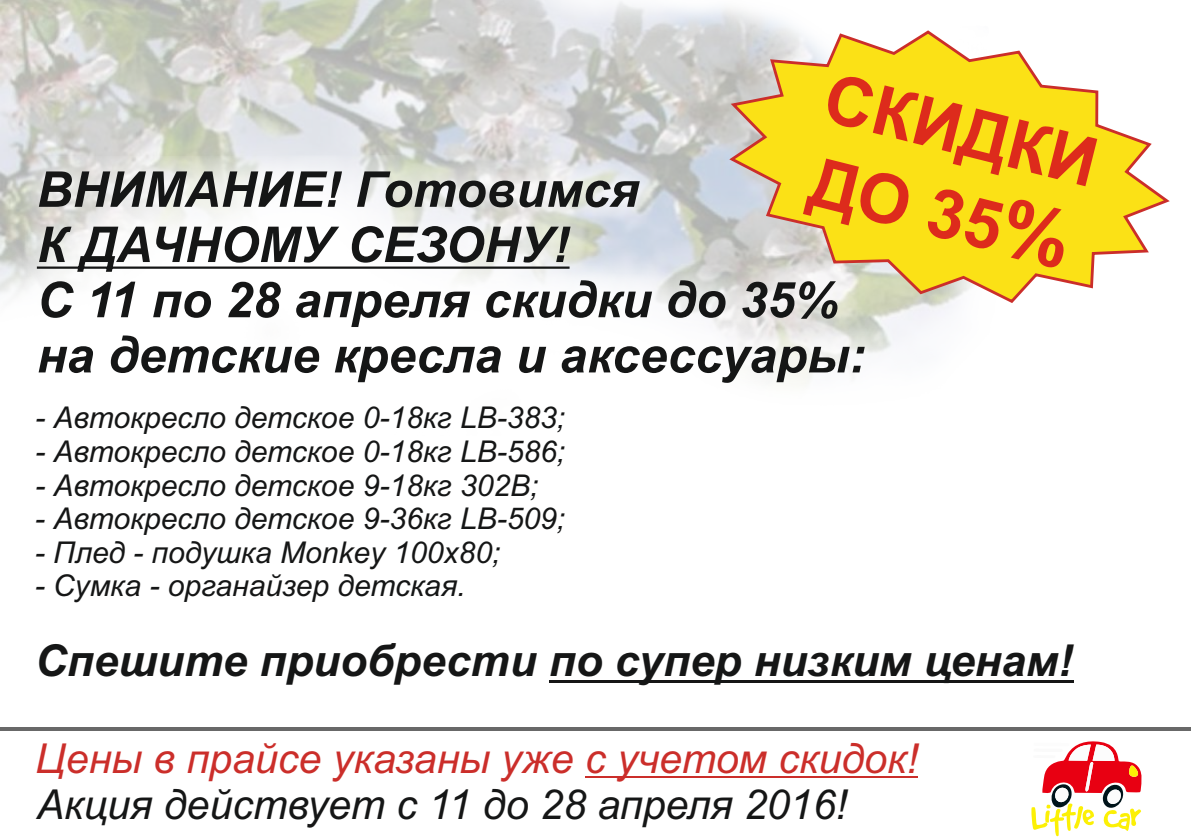
<style>
.page{position:relative;width:1191px;height:840px;background:#fff}
.page>*{position:absolute;margin:0;border:0;box-sizing:border-box;transform-origin:0 0}
.t1{font:700 68px/85px "Arial";color:#dd2b1c}
.t2{font:italic 700 44px "Arial";color:#151616}
.t3{font:italic 41.2px "Arial";color:#cb2e2a}
.t4{font:italic 41.2px "Arial";color:#151616}
.t5{font:italic 30px "Arial";color:#151616}
.s1{font-size:78.2px}
</style>
<div class="page">
<img style="left:0;top:0;width:951px;height:349px">
<svg style="left:21px;top:153px;width:866px;height:231px"></svg>
<svg style="left:37px;top:171px;width:603px;height:156px"></svg>
<svg style="left:39px;top:280px;width:798px;height:102px"></svg>
<svg style="left:642px;top:346px;width:222px;height:36px"></svg>
<hr style="left:549px;top:679px;width:524px;height:2px;background:#151616">
<svg style="left:726px;top:29px;width:444px;height:276px;fill:#fbe116"></svg>
<svg style="left:1031px;top:741px;width:111px;height:95px"></svg>
<hr style="left:585px;top:775px;width:333px;height:2px;background:#cb2e2a">
<hr style="left:0;top:727px;width:1191px;height:3px;background:#686868">
<p class="t5" style="left:35px;top:406px;width:531px">- Автокресло детское 0-18кг LB-383;</p>
<p class="t5" style="left:35px;top:440px;width:531px">- Автокресло детское 0-18кг LB-586;</p>
<p class="t5" style="left:35px;top:473px;width:505px">- Автокресло детское 9-18кг 302B;</p>
<p class="t5" style="left:35px;top:507px;width:531px">- Автокресло детское 9-36кг LB-509;</p>
<p class="t5" style="left:35px;top:540px;width:467px">- Плед - подушка Monkey 100х80;</p>
<p class="t5" style="left:35px;top:574px;width:432px">- Сумка - органайзер детская.</p>
<h1 class="t1" style="left:834px;top:61px;width:280px;rotate:14deg">СКИДКИ<br>ДО 35<span class="s1">%</span></h1>
<h2 class="t2" style="left:35px;top:643px;width:1039px">Спешите приобрести по супер низким ценам!</h2>
<h3 class="t3" style="left:35px;top:742px;width:884px">Цены в прайсе указаны уже с учетом скидок!</h3>
<h3 class="t4" style="left:37px;top:788px;width:812px">Акция действует с 11 до 28 апреля 2016!</h3>
</div>
